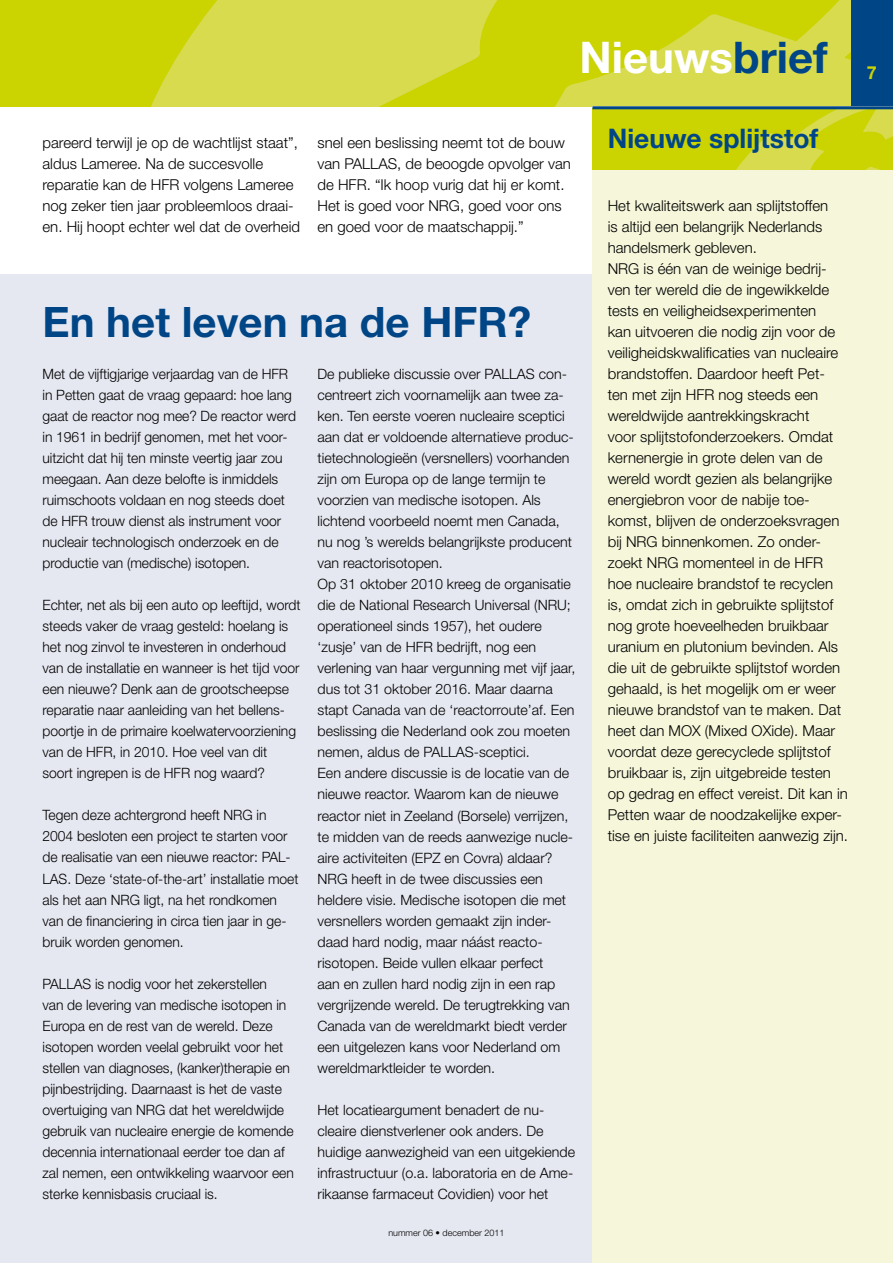
<style>
.page{position:relative;width:893px;height:1263px;background:#fff}
.page>*{position:absolute;margin:0;border:0;box-sizing:border-box;transform-origin:0 0}
.t1{font:700 43.65px "Helvetica Neue";color:#fff}
.t2{font:700 42px "Helvetica Neue";color:#004687}
.t3{font:700 27px "Helvetica Neue";color:#004687}
.t4{font:700 18px "Helvetica Neue";color:#cbd300}
.t5{font:300 15px/21px "Helvetica Neue";color:#000}
.t6{font:300 14.25px/21px "Helvetica Neue";letter-spacing:-.005em;color:#000}
.t7{font:300 9px "Helvetica Neue";color:#000}
.s1{color:#004687}
</style>
<div class="page">
<div style="left:0;top:274px;width:592px;height:989px;background:#e6e8f1"></div>
<div style="left:850px;top:0;width:43px;height:106px;background:#004687"></div>
<div style="left:0;top:0;width:850px;height:106px;background:#cbd300"></div>
<svg style="left:151px;top:0;width:699px;height:106px;fill:#d7db4d"></svg>
<div style="left:592px;top:106px;width:301px;height:1157px;background:#f5f6da"></div>
<div style="left:592px;top:108px;width:301px;height:61px;background:#cbd300"></div>
<svg style="left:714px;top:109px;width:179px;height:60px"></svg>
<hr style="left:592px;top:106px;width:301px;height:3px;background:#004687">
<h1 class="t1" style="left:579px;top:31px;width:250px">Nieuws<span class="s1">brief</span></h1>
<p class="t5" style="left:43px;top:132px;width:259px">pareerd terwijl je op de wachtlijst staat”, aldus Lameree. Na de succesvolle reparatie kan de HFR volgens Lameree nog zeker tien jaar probleemloos draai&shy;en. Hij hoopt echter wel dat de overheid</p>
<p class="t5" style="left:317px;top:132px;width:255px">snel een beslissing neemt tot de bouw van PALLAS, de beoogde opvolger van de HFR. “Ik hoop vurig dat hij er komt.<br>Het is goed voor NRG, goed voor ons en goed voor de maatschappij.”</p>
<h2 class="t2" style="left:43px;top:296px;width:490px">En het leven na de HFR?</h2>
<p class="t6" style="left:43px;top:363px;width:255px">Met de vijftigjarige verjaardag van de HFR in Petten gaat de vraag gepaard: hoe lang gaat de reactor nog mee? De reactor werd in 1961 in bedrijf genomen, met het voor&shy;uitzicht dat hij ten minste veertig jaar zou meegaan. Aan deze belofte is inmiddels ruimschoots voldaan en nog steeds doet de HFR trouw dienst als instrument voor nucleair technologisch onderzoek en de productie van (medische) isotopen.</p>
<p class="t6" style="left:43px;top:594px;width:259px">Echter, net als bij een auto op leeftijd, wordt steeds vaker de vraag gesteld: hoelang is het nog zinvol te investeren in onderhoud van de installatie en wanneer is het tijd voor een nieuwe? Denk aan de grootscheepse reparatie naar aanleiding van het bellens&shy;poortje in de primaire koelwatervoorziening van de HFR, in 2010. Hoe veel van dit soort ingrepen is de HFR nog waard?</p>
<p class="t6" style="left:43px;top:804px;width:258px">Tegen deze achtergrond heeft NRG in 2004 besloten een project te starten voor de realisatie van een nieuwe reactor: PAL-LAS. Deze ‘state-of-the-art’ installatie moet als het aan NRG ligt, na het rondkomen van de financiering in circa tien jaar in ge&shy;bruik worden genomen.</p>
<p class="t6" style="left:43px;top:973px;width:253px">PALLAS is nodig voor het zekerstellen<br>van de levering van medische isotopen in Europa en de rest van de wereld. Deze isotopen worden veelal gebruikt voor het stellen van diagnoses, (kanker)therapie en pijnbestrijding. Daarnaast is het de vaste overtuiging van NRG dat het wereldwijde gebruik van nucleaire energie de komende decennia internationaal eerder toe dan af zal nemen, een ontwikkeling waarvoor een sterke kennisbasis cruciaal is.</p>
<p class="t6" style="left:317px;top:363px;width:259px">De publieke discussie over PALLAS con&shy;centreert zich voornamelijk aan twee za&shy;ken. Ten eerste voeren nucleaire sceptici aan dat er voldoende alternatieve produc&shy;tietechnologieën (versnellers) voorhanden zijn om Europa op de lange termijn te voorzien van medische isotopen. Als lichtend voorbeeld noemt men Canada, nu nog ’s werelds belangrijkste producent van reactorisotopen.<br>Op 31 oktober 2010 kreeg de organisatie die de National Research Universal (NRU; operationeel sinds 1957), het oudere ‘zusje’ van de HFR bedrijft, nog een verlening van haar vergunning met vijf jaar, dus tot 31 oktober 2016. Maar daarna stapt Canada van de ‘reactorroute’af. Een beslissing die Nederland ook zou moeten nemen, aldus de PALLAS-sceptici.<br>Een andere discussie is de locatie van de nieuwe reactor. Waarom kan de nieuwe reactor niet in Zeeland (Borsele) verrijzen, te midden van de reeds aanwezige nucle&shy;aire activiteiten (EPZ en Covra) aldaar?<br>NRG heeft in de twee discussies een heldere visie. Medische isotopen die met versnellers worden gemaakt zijn inder&shy;daad hard nodig, maar náást reacto&shy;risotopen. Beide vullen elkaar perfect<br>aan en zullen hard nodig zijn in een rap vergrijzende wereld. De terugtrekking van Canada van de wereldmarkt biedt verder een uitgelezen kans voor Nederland om wereldmarktleider te worden.</p>
<p class="t6" style="left:317px;top:1099px;width:259px">Het locatieargument benadert de nu&shy;cleaire dienstverlener ook anders. De huidige aanwezigheid van een uitgekiende infrastructuur (o.a. laboratoria en de Ame&shy;rikaanse farmaceut Covidien) voor het</p>
<p class="t7" style="left:388px;top:1227px;width:118px">nummer 06 • december 2011</p>
<h3 class="t3" style="left:608px;top:122px;width:212px">Nieuwe splijtstof</h3>
<p class="t5" style="left:608px;top:195px;width:242px">Het kwaliteitswerk aan splijtstoffen<br>is altijd een belangrijk Nederlands handelsmerk gebleven.<br>NRG is één van de weinige bedrij&shy;ven ter wereld die de ingewikkelde tests en veiligheidsexperimenten<br>kan uitvoeren die nodig zijn voor de veiligheidskwalificaties van nucleaire brandstoffen. Daardoor heeft Pet&shy;ten met zijn HFR nog steeds een wereldwijde aantrekkingskracht<br>voor splijtstofonderzoekers. Omdat kernenergie in grote delen van de wereld wordt gezien als belangrijke energiebron voor de nabije toe&shy;komst, blijven de onderzoeksvragen bij NRG binnenkomen. Zo onder&shy;zoekt NRG momenteel in de HFR hoe nucleaire brandstof te recyclen is, omdat zich in gebruikte splijtstof nog grote hoeveelheden bruikbaar uranium en plutonium bevinden. Als die uit de gebruikte splijtstof worden gehaald, is het mogelijk om er weer nieuwe brandstof van te maken. Dat heet dan MOX (Mixed OXide). Maar voordat deze gerecyclede splijtstof bruikbaar is, zijn uitgebreide testen op gedrag en effect vereist. Dit kan in Petten waar de noodzakelijke exper&shy;tise en juiste faciliteiten aanwezig zijn.</p>
<p class="t4" style="left:867px;top:62px;width:12px">7</p>
</div>
